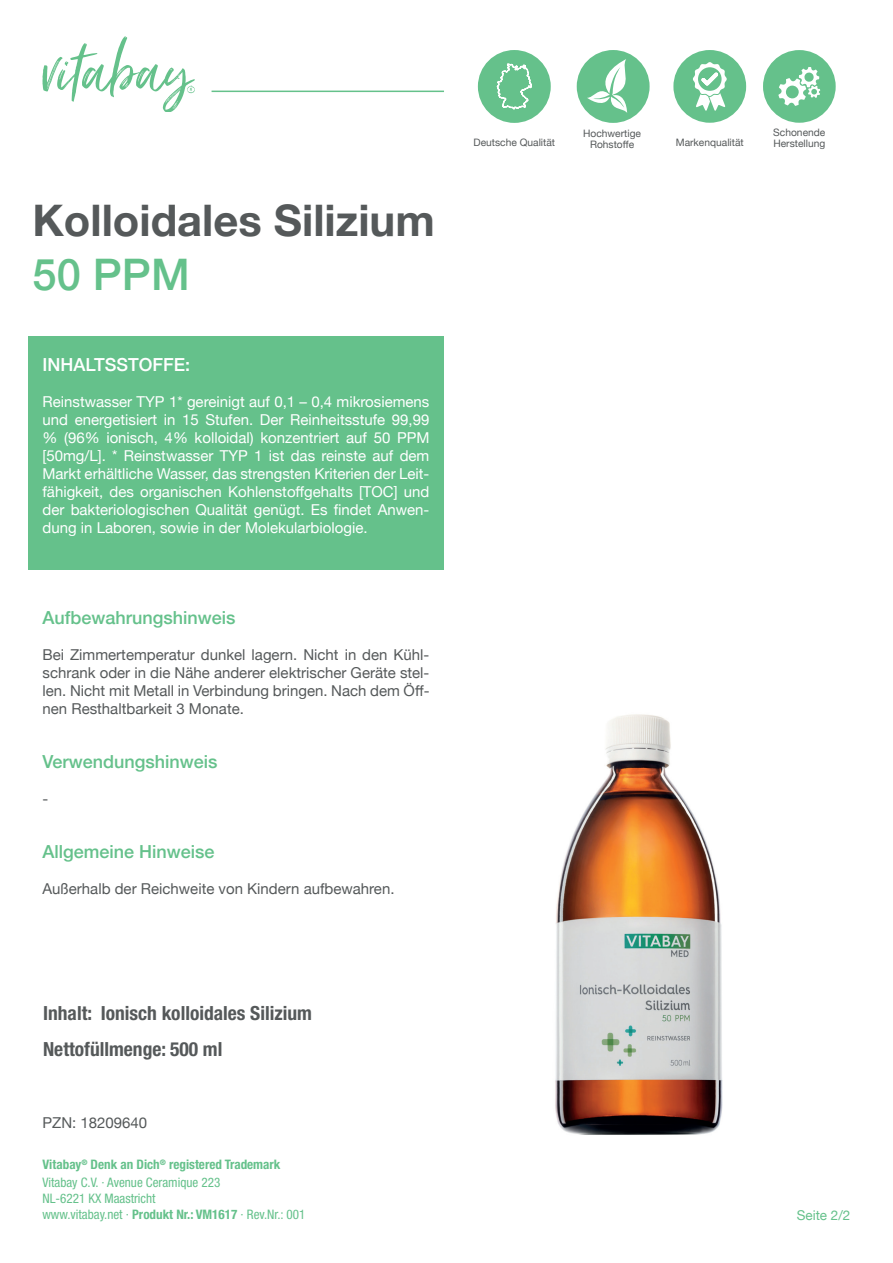
<style>
.page{position:relative;width:893px;height:1263px;background:#fff}
.page>*{position:absolute;margin:0;border:0;box-sizing:border-box;transform-origin:0 0}
.t1{font:700 43.5px "Helvetica Neue";color:#55595a}
.t2{font:500 43.5px "Helvetica Neue";color:#65c18b}
.t3{font:700 condensed 19.5px/36px "Helvetica Neue LTW1 G";color:#55595a}
.t4{font:500 18px "Helvetica Neue";color:#65c18b}
.t5{font:500 18px "Helvetica Neue";color:#fff}
.t6{font:15px/18px "Helvetica Neue";color:#fff;text-align:justify}
.t7{font:15px/18px "Helvetica Neue";color:#55595a;text-align:justify}
.t8{font:13.5px "Helvetica Neue";color:#65c18b}
.t9{font:700 condensed 13.05px/18px "Helvetica Neue LTW1 G";color:#65c18b}
.t10{font:condensed 13.05px/15.8px "Helvetica Neue LTW1 G";color:#65c18b}
.t11{font:10.2px/10.6px "Helvetica Neue";color:#55595a}
.s1{font-weight:400}
.s2{font-weight:700}
</style>
<div class="page">
<img style="left:555px;top:714px;width:168px;height:421px">
<div style="left:28px;top:336px;width:416px;height:234px;background:#65c18b"></div>
<svg style="left:43px;top:36px;width:151px;height:76px"></svg>
<hr style="left:212px;top:91px;width:232px;height:1px;background:#65c18b">
<div style="left:478px;top:50px;width:73px;height:73px;background:#65c18b;border-radius:50%"></div>
<svg style="left:496px;top:63px;width:36px;height:47px"></svg>
<div style="left:673px;top:50px;width:73px;height:73px;background:#65c18b;border-radius:50%"></div>
<svg style="left:693px;top:62px;width:34px;height:49px"></svg>
<div style="left:763px;top:50px;width:73px;height:73px;background:#65c18b;border-radius:50%"></div>
<svg style="left:778px;top:67px;width:42px;height:39px"></svg>
<div style="left:577px;top:50px;width:73px;height:73px;background:#65c18b;border-radius:50%"></div>
<svg style="left:587px;top:59px;width:41px;height:54px"></svg>
<h1 class="t1" style="left:32px;top:186px;width:404px">Kolloidales Silizium</h1>
<h1 class="t2" style="left:32px;top:239px;width:159px">50 PPM</h1>
<p class="t5" style="left:43px;top:350px;width:149px">INHALTSSTOFFE:</p>
<p class="t6" style="left:43px;top:394px;width:388px">Reinstwasser TYP 1* gereinigt auf 0,1 – 0,4 mikrosiemens und energetisiert in 15 Stufen. Der Reinheitsstufe 99,99 % (96% ionisch, 4% kolloidal) konzentriert auf 50 PPM [50mg/L]. * Reinstwasser TYP 1 ist das reinste auf dem Markt erhältliche Wasser, das strengsten Kriterien der Leit&shy;fähigkeit, des organischen Kohlenstoffgehalts [TOC] und der bakteriologischen Qualität genügt. Es findet Anwen&shy;dung in Laboren, sowie in der Molekularbiologie.</p>
<p class="t4" style="left:43px;top:603px;width:195px">Aufbewahrungshinweis</p>
<p class="t7" style="left:43px;top:646px;width:388px">Bei Zimmertemperatur dunkel lagern. Nicht in den Kühl&shy;schrank oder in die Nähe anderer elektrischer Geräte stel&shy;len. Nicht mit Metall in Verbindung bringen. Nach dem Öff&shy;nen Resthaltbarkeit 3 Monate.</p>
<p class="t4" style="left:43px;top:747px;width:177px">Verwendungshinweis</p>
<p class="t7" style="left:43px;top:790px;width:7px">-</p>
<p class="t4" style="left:43px;top:837px;width:174px">Allgemeine Hinweise</p>
<p class="t7" style="left:43px;top:880px;width:353px">Außerhalb der Reichweite von Kindern aufbewahren.</p>
<p class="t11" style="left:473px;top:138px;width:83px">Deutsche Qualität</p>
<p class="t11" style="left:676px;top:138px;width:70px">Markenqualität</p>
<p class="t11" style="left:773px;top:128px;width:54px">Schonende<br>Herstellung</p>
<p class="t11" style="left:583px;top:129px;width:59px;text-align:center">Hochwertige<br>Rohstoffe</p>
<h2 class="t3" style="left:43px;top:995px;width:270px">Inhalt: Ionisch kolloidales Silizium<br>Nettofüllmenge: 500 ml</h2>
<p class="t7" style="left:43px;top:1114px;width:106px">PZN: 18209640</p>
<p class="t9" style="left:42px;top:1156px;width:240px">Vitabay<sup>®</sup> Denk an Dich<sup>®</sup> registered Trademark<br><span class="s1">Vitabay C.V. · Avenue Ceramique 223</span></p>
<p class="t10" style="left:42px;top:1191px;width:264px">NL-6221 KX Maastricht<br>www.vitabay.net · <span class="s2">Produkt Nr.: VM1617</span> · Rev.Nr.: 001</p>
<p class="t8" style="left:797px;top:1206px;width:55px">Seite 2/2</p>
</div>
